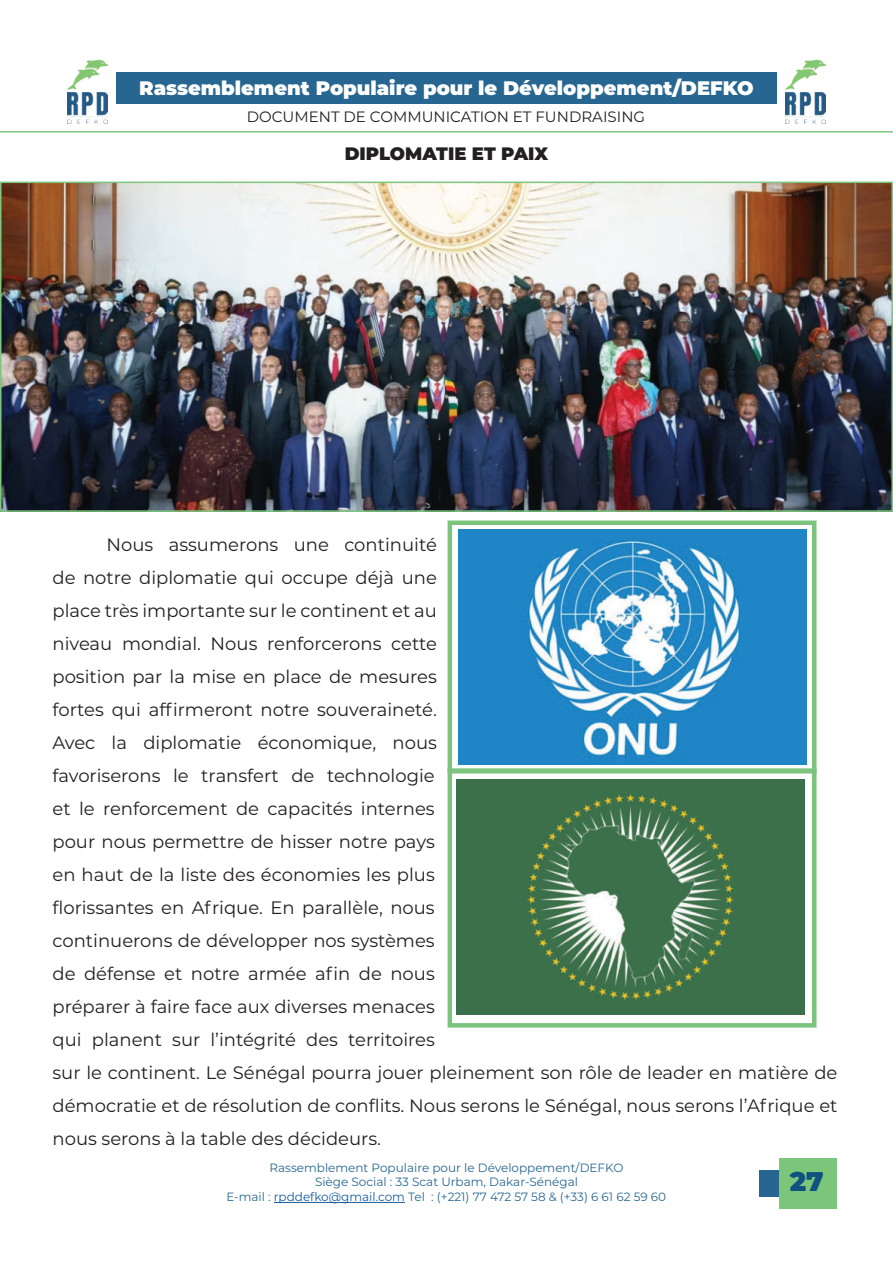
<style>
.page{position:relative;width:893px;height:1263px;background:#fff}
.page>*{position:absolute;margin:0;border:0;box-sizing:border-box;transform-origin:0 0}
.t1{font:900 27px "Montserrat";color:#0f517f}
.t2{font:900 19.5px "Montserrat";color:#fff}
.t3{font:18px/33px "Montserrat";color:#231f20}
.t4{font:900 18px "Montserrat";color:#231f20}
.t5{font:15px "Montserrat";color:#231f20}
.t6{font:12px/14.4px "Montserrat";color:#266691;text-align:center}
.t7{font:12px "Montserrat";color:#286790}
.s1{color:#175d9e}
</style>
<div class="page">
<img style="left:67px;top:59px;width:41px;height:64px">
<img style="left:785px;top:59px;width:41px;height:64px">
<div style="left:116px;top:72px;width:661px;height:32px;background:#266691"></div>
<img style="left:456px;top:779px;width:349px;height:236px">
<div style="left:448px;top:520px;width:368px;height:253px;border:4px solid #7cc37d"></div>
<div style="left:448px;top:768px;width:368px;height:259px;border:4px solid #7cc37d"></div>
<img style="left:458px;top:529px;width:349px;height:236px">
<img style="left:3px;top:185px;width:887px;height:324px">
<div style="left:0;top:182px;width:893px;height:330px;border:2px solid #7cc67d"></div>
<div style="left:759px;top:1171px;width:78px;height:26px;background:#266691"></div>
<div style="left:779px;top:1159px;width:58px;height:50px;background:#7cc67c"></div>
<hr style="left:274px;top:1202px;width:131px;height:1px;background:#175d9e">
<hr style="left:0;top:131px;width:893px;height:2px;background:#7cc67c">
<p class="t2" style="left:139px;top:78px;width:616px">Rassemblement Populaire pour le Développement/DEFKO</p>
<p class="t5" style="left:247px;top:108px;width:400px">DOCUMENT DE COMMUNICATION ET FUNDRAISING</p>
<p class="t4" style="left:345px;top:143px;width:205px">DIPLOMATIE ET PAIX</p>
<p class="t3" style="left:52px;top:528px;width:786px;text-indent:54px">Nous assumerons une continuité<br>de notre diplomatie qui occupe déjà une<br>place très importante sur le continent et au<br>niveau mondial. Nous renforcerons cette<br>position par la mise en place de mesures<br>fortes qui affirmeront notre souveraineté.<br>Avec la diplomatie économique, nous<br>favoriserons le transfert de technologie<br>et le renforcement de capacités internes<br>pour nous permettre de hisser notre pays<br>en haut de la liste des économies les plus<br>florissantes en Afrique. En parallèle, nous<br>continuerons de développer nos systèmes<br>de défense et notre armée afin de nous<br>préparer à faire face aux diverses menaces<br>qui planent sur l’intégrité des territoires<br>sur le continent. Le Sénégal pourra jouer pleinement son rôle de leader en matière de démocratie et de résolution de conflits. Nous serons le Sénégal, nous serons l’Afrique et nous serons à la table des décideurs.</p>
<p class="t6" style="left:269px;top:1160px;width:355px">Rassemblement Populaire pour le Développement/DEFKO<br>Siège Social : 33 Scat Urbam, Dakar-Sénégal</p>
<p class="t7" style="left:226px;top:1191px;width:441px">E-mail : <span class="s1">rpddefko@gmail.com</span> Tel : (+221) 77 472 57 58 &amp; (+33) 6 61 62 59 60</p>
<h1 class="t1" style="left:790px;top:1166px;width:35px">27</h1>
</div>
